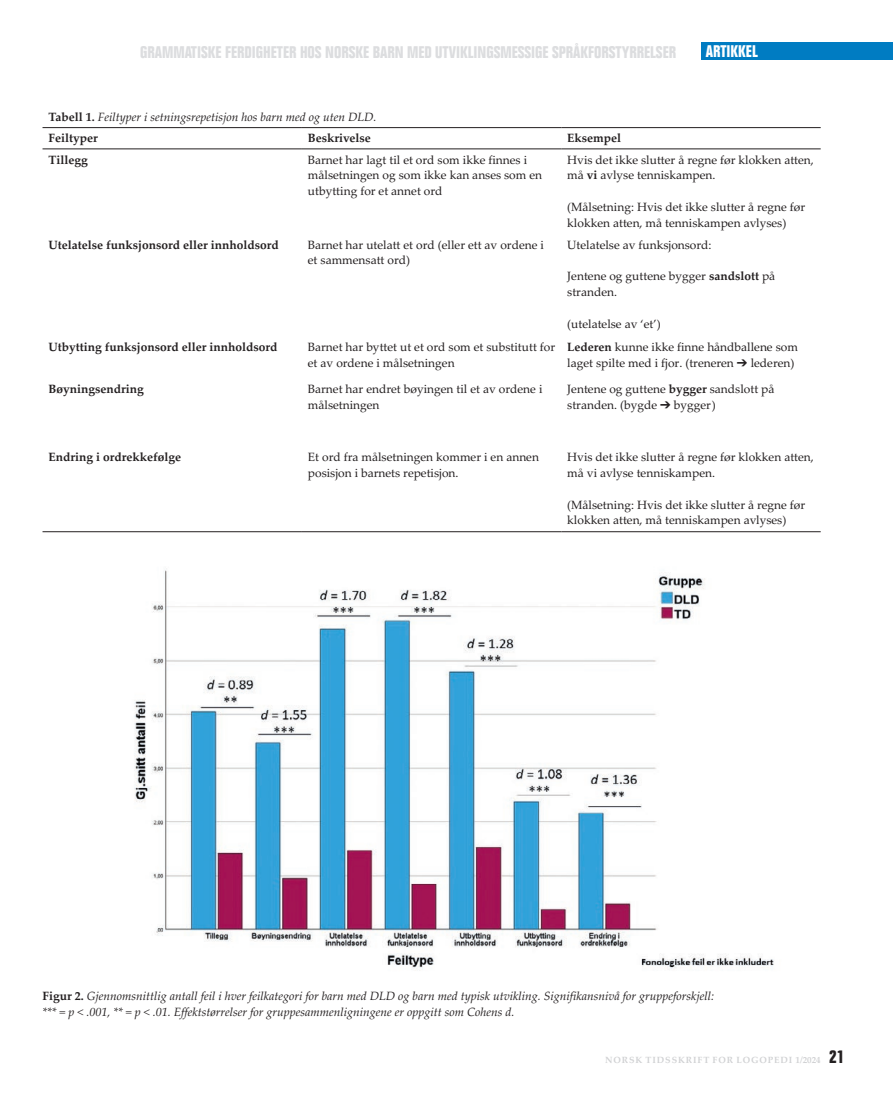
<style>
.page{position:relative;width:893px;height:1106px;background:#fff}
.page>*{position:absolute;margin:0;border:0;box-sizing:border-box;transform-origin:0 0}
.t1{font:700 condensed 16.5px "Folio";color:#dcdddf}
.t2{font:700 condensed 16.5px "Folio";color:#fff}
.t3{font:12px/15.8px "Palatino Linotype";color:#231f20}
.t4{font:italic 12px/21.3px "Palatino Linotype";color:#231f20}
.t5{font:700 12px "Palatino Linotype";color:#231f20}
.t6{font:700 9px "Palatino Linotype";letter-spacing:.1em;color:#d1d2d4}
.s1{font-weight:700;font-style:normal}
.s2{font-weight:700}
.s3{font-family:"Folio";font-stretch:condensed;font-size:18px;color:#231f20}
</style>
<div class="page">
<div style="left:702px;top:43px;width:191px;height:17px;background:#007cc2"></div>
<hr style="left:43px;top:127px;width:259px;height:1px;background:#231f20">
<hr style="left:302px;top:127px;width:259px;height:1px;background:#231f20">
<hr style="left:561px;top:127px;width:260px;height:1px;background:#231f20">
<hr style="left:43px;top:148px;width:259px;height:1px;background:#231f20">
<hr style="left:302px;top:148px;width:259px;height:1px;background:#231f20">
<hr style="left:561px;top:148px;width:260px;height:1px;background:#231f20">
<hr style="left:43px;top:531px;width:259px;height:1px;background:#231f20">
<hr style="left:302px;top:531px;width:259px;height:1px;background:#231f20">
<hr style="left:561px;top:531px;width:260px;height:1px;background:#231f20">
<img style="left:134px;top:570px;width:640px;height:400px">
<h1 class="t1" style="left:140px;top:43px;width:537px">GRAMMATISKE FERDIGHETER HOS NORSKE BARN MED UTVIKLINGSMESSIGE SPRÅKFORSTYRRELSER</h1>
<h1 class="t2" style="left:706px;top:42px;width:53px">ARTIKKEL</h1>
<p class="t4" style="left:49px;top:106px;width:329px"><span class="s1">Tabell 1.</span> Feiltyper i setningsrepetisjon hos barn med og uten DLD.<br><span class="s1">Feiltyper</span></p>
<p class="t5" style="left:308px;top:130px;width:65px">Beskrivelse</p>
<p class="t5" style="left:567px;top:130px;width:55px">Eksempel</p>
<p class="t5" style="left:49px;top:151px;width:41px">Tillegg</p>
<p class="t3" style="left:308px;top:151px;width:236px">Barnet har lagt til et ord som ikke finnes i målsetningen og som ikke kan anses som en utbytting for et annet ord</p>
<p class="t3" style="left:567px;top:151px;width:248px">Hvis det ikke slutter å regne før klokken atten, må <span class="s2">vi</span> avlyse tenniskampen.</p>
<p class="t3" style="left:567px;top:198px;width:239px">(Målsetning: Hvis det ikke slutter å regne før klokken atten, må tenniskampen avlyses)</p>
<p class="t5" style="left:49px;top:236px;width:232px">Utelatelse funksjonsord eller innholdsord</p>
<p class="t3" style="left:308px;top:236px;width:238px">Barnet har utelatt et ord (eller ett av ordene i et sammensatt ord)</p>
<p class="t3" style="left:567px;top:236px;width:146px">Utelatelse av funksjonsord:</p>
<p class="t3" style="left:567px;top:268px;width:209px">Jentene og guttene bygger <span class="s2">sandslott</span> på stranden.</p>
<p class="t3" style="left:567px;top:315px;width:95px">(utelatelse av ‘et’)</p>
<p class="t5" style="left:49px;top:338px;width:230px">Utbytting funksjonsord eller innholdsord</p>
<p class="t3" style="left:308px;top:338px;width:249px">Barnet har byttet ut et ord som et substitutt for et av ordene i målsetningen</p>
<p class="t3" style="left:567px;top:338px;width:232px"><span class="s2">Lederen</span> kunne ikke finne håndballene som laget spilte med i fjor. (treneren ➔ lederen)</p>
<p class="t5" style="left:49px;top:381px;width:97px">Bøyningsendring</p>
<p class="t3" style="left:308px;top:381px;width:236px">Barnet har endret bøyingen til et av ordene i målsetningen</p>
<p class="t3" style="left:567px;top:381px;width:209px">Jentene og guttene <span class="s2">bygger</span> sandslott på stranden. (bygde ➔ bygger)</p>
<p class="t5" style="left:49px;top:449px;width:134px">Endring i ordrekkefølge</p>
<p class="t3" style="left:308px;top:449px;width:233px">Et ord fra målsetningen kommer i en annen posisjon i barnets repetisjon.</p>
<p class="t3" style="left:567px;top:449px;width:248px">Hvis det ikke slutter å regne før klokken atten, må vi avlyse tenniskampen.</p>
<p class="t3" style="left:567px;top:496px;width:239px">(Målsetning: Hvis det ikke slutter å regne før klokken atten, må tenniskampen avlyses)</p>
<p class="t4" style="left:43px;top:987px;width:673px;line-height:15.8px"><span class="s1">Figur 2.</span> Gjennomsnittlig antall feil i hver feilkategori for barn med DLD og barn med typisk utvikling. Signifikansnivå for gruppeforskjell: *** = p &lt; .001, ** = p &lt; .01. Effektstørrelser for gruppesammenligningene er oppgitt som Cohens d.</p>
<p class="t6" style="left:605px;top:1054px;width:241px">NORSK TIDSSKRIFT FOR LOGOPEDI 1/2024 <span class="s3">21</span></p>
</div>
